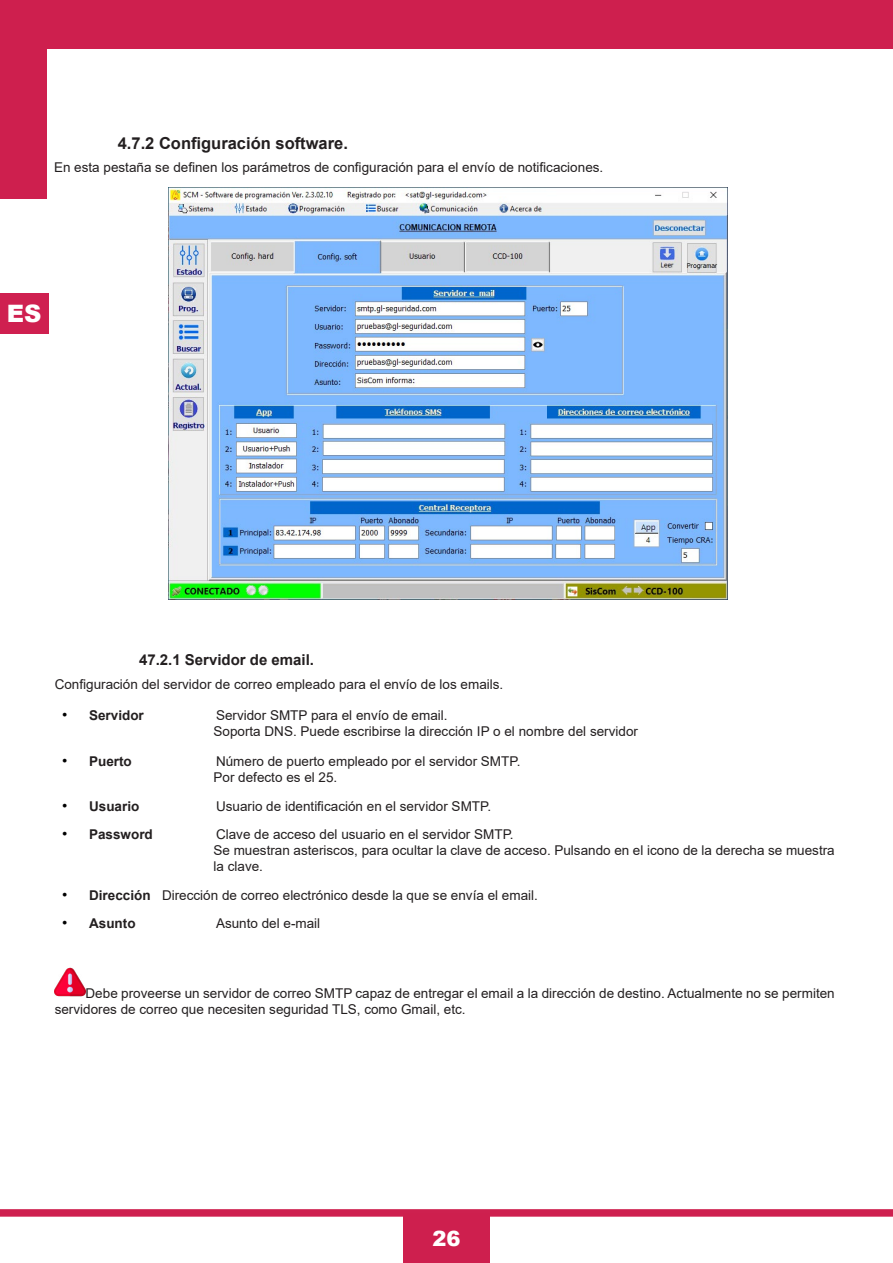
<style>
.page{position:relative;width:893px;height:1263px;background:#fff}
.page>*{position:absolute;margin:0;border:0;box-sizing:border-box;transform-origin:0 0}
.t1{font:900 24px "Arial";color:#fff}
.t2{font:900 21px "Arial";color:#fff}
.sub-subtitulo{font:700 16.5px "Arial";color:#231f20}
.sub-sub-subtitulo{font:700 15px "Arial";color:#231f20}
.Texto{font:13.5px/16.2px "Arial";color:#231f20}
.t3{font:700 13.5px "Arial";color:#231f20}
.s1{font-weight:400;font-size:15px;color:#000}
.s2{font-size:15px;color:#000}
.s3{font-weight:700}
</style>
<div class="page">
<div style="left:0;top:293px;width:48px;height:40px;background:#cf2050"></div>
<div style="left:17px;top:0;width:876px;height:48px;background:#ce1f4e"></div>
<div style="left:0;top:0;width:47px;height:198px;background:#ce1f4e"></div>
<div style="left:0;top:1209px;width:893px;height:8px;background:#ce204f"></div>
<div style="left:403px;top:1213px;width:87px;height:50px;background:#ce1f4e"></div>
<img style="left:168px;top:188px;width:559px;height:411px">
<img style="left:55px;top:967px;width:31px;height:30px">
<p class="sub-subtitulo" style="left:118px;top:132px;width:232px">4.7.2 Configuración software.</p>
<p class="Texto" style="left:54px;top:159px;width:551px">En esta pestaña se definen los parámetros de configuración para el envío de notificaciones.</p>
<h1 class="t1" style="left:7px;top:296px;width:36px">ES</h1>
<p class="sub-sub-subtitulo" style="left:139px;top:649px;width:177px">47.2.1 Servidor de email.</p>
<p class="Texto" style="left:55px;top:676px;width:450px">Configuración del servidor de correo empleado para el envío de los emails.</p>
<p class="t3" style="left:62px;top:706px;width:83px"><span class="s1">•</span> Servidor</p>
<p class="Texto" style="left:216px;top:707px;width:233px">Servidor SMTP para el envío de email.</p>
<p class="Texto" style="left:214px;top:723px;width:426px">Soporta DNS. Puede escribirse la dirección IP o el nombre del servidor</p>
<p class="t3" style="left:62px;top:751px;width:71px"><span class="s1">•</span> Puerto</p>
<p class="Texto" style="left:216px;top:753px;width:306px">Número de puerto empleado por el servidor SMTP.</p>
<p class="Texto" style="left:214px;top:769px;width:125px">Por defecto es el 25.</p>
<p class="t3" style="left:62px;top:797px;width:79px"><span class="s1">•</span> Usuario</p>
<p class="Texto" style="left:216px;top:798px;width:277px">Usuario de identificación en el servidor SMTP.</p>
<p class="t3" style="left:62px;top:824px;width:92px"><span class="s1">•</span> Password</p>
<p class="Texto" style="left:216px;top:826px;width:299px">Clave de acceso del usuario en el servidor SMTP.</p>
<p class="Texto" style="left:214px;top:842px;width:623px">Se muestran asteriscos, para ocultar la clave de acceso. Pulsando en el icono de la derecha se muestra la clave.</p>
<p class="Texto" style="left:62px;top:887px;width:477px"><span class="s2">•</span> <span class="s3">Dirección</span> Dirección de correo electrónico desde la que se envía el email.</p>
<p class="t3" style="left:62px;top:914px;width:75px"><span class="s1">•</span> Asunto</p>
<p class="Texto" style="left:216px;top:915px;width:106px">Asunto del e-mail</p>
<p class="Texto" style="left:55px;top:985px;width:782px;text-indent:31px">Debe proveerse un servidor de correo SMTP capaz de entregar el email a la dirección de destino. Actualmente no se permiten servidores de correo que necesiten seguridad TLS, como Gmail, etc.</p>
<h2 class="t2" style="left:432px;top:1223px;width:30px">26</h2>
</div>
